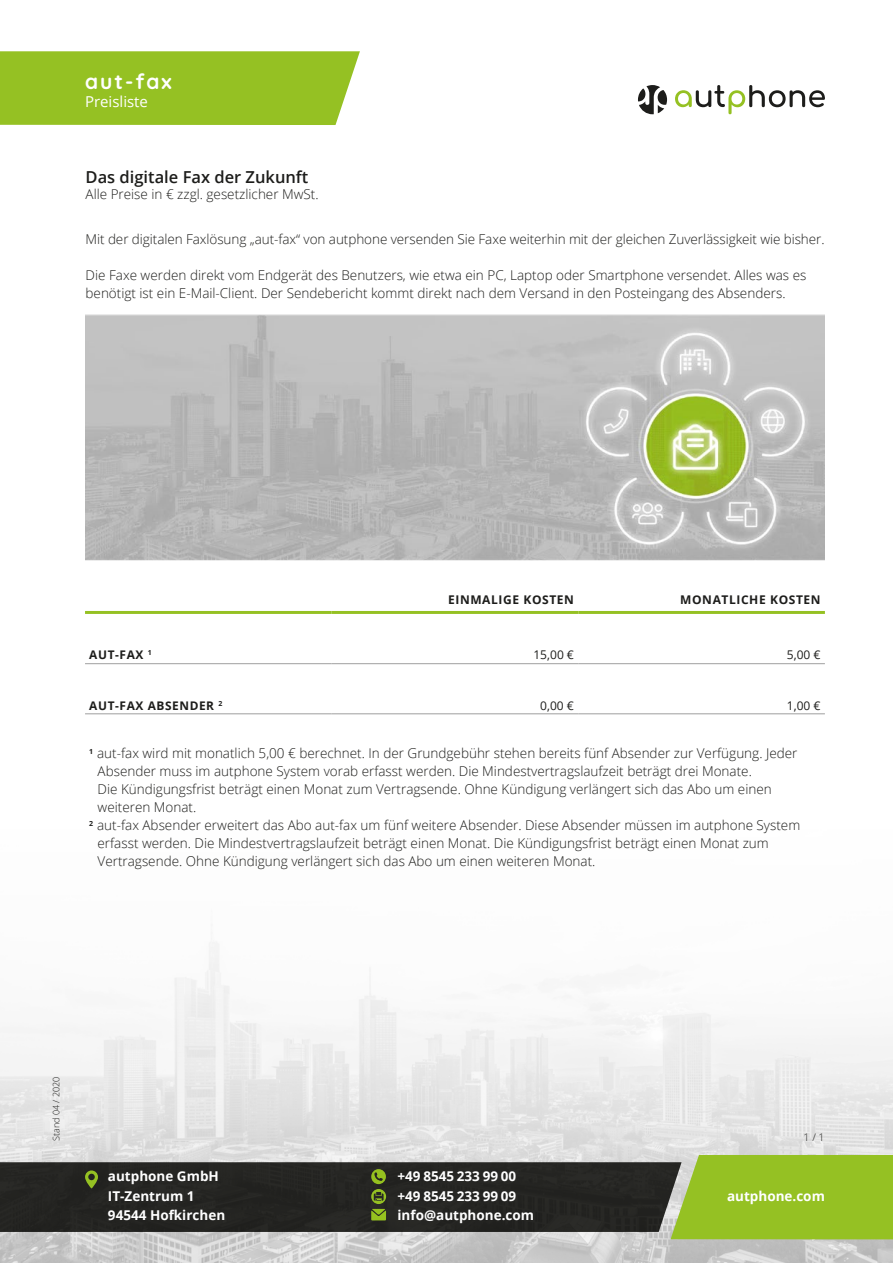
<style>
.page{position:relative;width:893px;height:1263px;background:#fff}
.page>*{position:absolute;margin:0;border:0;box-sizing:border-box;transform-origin:0 0}
.t1{font:700 21px "Quicksand";letter-spacing:.1em;color:#fff}
.t2{font:600 16.5px "Open Sans";color:#1d1d1b}
.t3{font:15px "Open Sans";color:#fff}
.t4{font:300 13.5px/18px "Open Sans";color:#1d1d1b}
.t5{font:700 13.5px/19.5px "Open Sans";color:#fff}
.t6{font:700 12px "Open Sans";letter-spacing:.05em;color:#1d1d1b}
.t7{font:12px "Open Sans";color:#1d1d1b}
.t8{font:700 11.85px "Open Sans";letter-spacing:.05em;color:#1d1d1b}
.t9{font:300 10.5px "Open Sans";color:#1d1d1b}
.t10{font:300 9px "Open Sans";color:#1d1d1b}
</style>
<div class="page">
<svg style="left:638px;top:85px;width:29px;height:29px"></svg>
<svg style="left:675px;top:85px;width:150px;height:29px"></svg>
<div style="left:0;top:51px;width:360px;height:74px;background:#95c123"></div>
<img style="left:0;top:942px;width:893px;height:321px">
<div style="left:0;top:1162px;width:671px;height:70px;background:#252522"></div>
<div style="left:671px;top:1155px;width:222px;height:84px;background:#95c123"></div>
<svg style="left:85px;top:1170px;width:13px;height:18px"></svg>
<svg style="left:371px;top:1169px;width:15px;height:51px"></svg>
<img style="left:85px;top:315px;width:740px;height:246px">
<hr style="left:85px;top:713px;width:247px;height:1px;background:#9f9f9f">
<hr style="left:332px;top:713px;width:246px;height:1px;background:#9f9f9f">
<hr style="left:578px;top:713px;width:247px;height:1px;background:#9f9f9f">
<hr style="left:85px;top:611px;width:247px;height:3px;background:#95c123">
<hr style="left:332px;top:611px;width:246px;height:3px;background:#95c123">
<hr style="left:578px;top:611px;width:247px;height:3px;background:#95c123">
<hr style="left:85px;top:663px;width:247px;height:1px;background:#9f9f9f">
<hr style="left:332px;top:663px;width:246px;height:1px;background:#9f9f9f">
<hr style="left:578px;top:663px;width:247px;height:1px;background:#9f9f9f">
<h1 class="t1" style="left:85px;top:64px;width:88px">aut-fax</h1>
<p class="t3" style="left:85px;top:91px;width:64px">Preisliste</p>
<p class="t2" style="left:86px;top:165px;width:224px">Das digitale Fax der Zukunft</p>
<p class="t4" style="left:86px;top:185px;width:235px">Alle Preise in € zzgl. gesetzlicher MwSt.</p>
<p class="t4" style="left:86px;top:230px;width:740px">Mit der digitalen Faxlösung „aut-fax“ von autphone versenden Sie Faxe weiterhin mit der gleichen Zuverlässigkeit wie bisher.</p>
<p class="t4" style="left:86px;top:266px;width:722px">Die Faxe werden direkt vom Endgerät des Benutzers, wie etwa ein PC, Laptop oder Smartphone versendet. Alles was es benötigt ist ein E-Mail-Client. Der Sendebericht kommt direkt nach dem Versand in den Posteingang des Absenders.</p>
<p class="t6" style="left:448px;top:591px;width:127px">EINMALIGE KOSTEN</p>
<p class="t6" style="left:680px;top:591px;width:142px">MONATLICHE KOSTEN</p>
<p class="t8" style="left:89px;top:647px;width:64px">AUT-FAX <sup>1</sup></p>
<p class="t7" style="left:533px;top:647px;width:42px">15,00 €</p>
<p class="t7" style="left:787px;top:647px;width:35px">5,00 €</p>
<p class="t8" style="left:89px;top:697px;width:135px">AUT-FAX ABSENDER <sup>2</sup></p>
<p class="t7" style="left:540px;top:697px;width:35px">0,00 €</p>
<p class="t7" style="left:787px;top:697px;width:35px">1,00 €</p>
<p class="t4" style="left:89px;top:743px;width:710px"><sup>1</sup> aut-fax wird mit monatlich 5,00 € berechnet. In der Grundgebühr stehen bereits fünf Absender zur Verfügung. Jeder</p>
<p class="t4" style="left:98px;top:761px;width:656px">Absender muss im autphone System vorab erfasst werden. Die Mindestvertragslaufzeit beträgt drei Monate.</p>
<p class="t4" style="left:98px;top:779px;width:676px">Die Kündigungsfrist beträgt einen Monat zum Vertragsende. Ohne Kündigung verlängert sich das Abo um einen</p>
<p class="t4" style="left:98px;top:797px;width:100px">weiteren Monat.</p>
<p class="t4" style="left:89px;top:815px;width:712px"><sup>2</sup> aut-fax Absender erweitert das Abo aut-fax um fünf weitere Absender. Diese Absender müssen im autphone System</p>
<p class="t4" style="left:98px;top:833px;width:673px">erfasst werden. Die Mindestvertragslaufzeit beträgt einen Monat. Die Kündigungsfrist beträgt einen Monat zum</p>
<p class="t4" style="left:98px;top:851px;width:499px">Vertragsende. Ohne Kündigung verlängert sich das Abo um einen weiteren Monat.</p>
<p class="t10" style="left:50px;top:1141px;width:66px;rotate:-90deg">Stand 04 / 2020</p>
<p class="t5" style="left:108px;top:1166px;width:119px">autphone GmbH<br>IT-Zentrum 1<br>94544 Hofkirchen</p>
<p class="t5" style="left:397px;top:1166px;width:138px">+49 8545 233 99 00 +49 8545 233 99 09 info@autphone.com</p>
<p class="t9" style="left:804px;top:1130px;width:23px">1 / 1</p>
<p class="t5" style="left:727px;top:1185px;width:99px">autphone.com</p>
</div>
